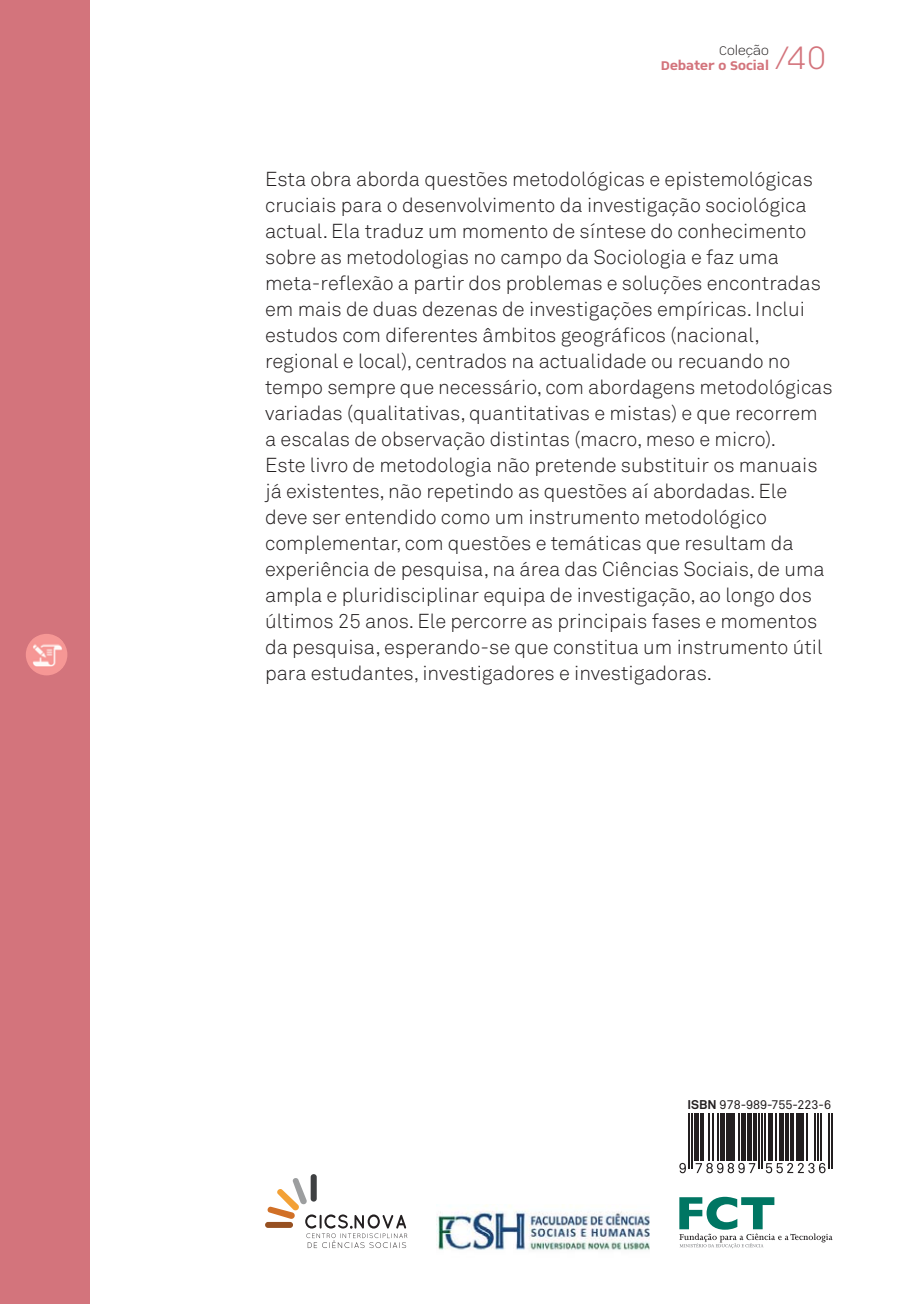
<style>
.page{position:relative;width:908px;height:1304px;background:#fff}
.page>*{position:absolute;margin:0;border:0;box-sizing:border-box;transform-origin:0 0}
.t1{font:300 36px "CP Company";color:#d3747c}
.t2{font:20px/26px "Akkurat Light Pro";color:#231f20}
.t3{font:700 14px "CP Company";color:#d3747c}
.t4{font:300 14px "CP Company";color:#231f20}
.t5{font:12.6px "Akkurat Pro";color:#231f20}
.s1{font-weight:700}
</style>
<div class="page">
<div style="left:0;top:0;width:89px;height:1304px;background:#d3747c"></div>
<svg style="left:265px;top:1174px;width:142px;height:74px"></svg>
<img style="left:436px;top:1205px;width:213px;height:45px">
<svg style="left:679px;top:1197px;width:153px;height:51px"></svg>
<div style="left:26px;top:634px;width:41px;height:41px;background:#f69795;border-radius:50%"></div>
<img style="left:32px;top:637px;width:30px;height:30px">
<svg style="left:679px;top:1163px;width:6px;height:10px"></svg>
<hr style="left:687px;top:1113px;width:2px;height:55px;background:#231f20">
<hr style="left:690px;top:1113px;width:2px;height:55px;background:#231f20">
<div style="left:693px;top:1113px;width:5px;height:48px;background:#231f20"></div>
<hr style="left:700px;top:1113px;width:3px;height:48px;background:#231f20">
<hr style="left:707px;top:1113px;width:2px;height:48px;background:#231f20">
<hr style="left:712px;top:1113px;width:1px;height:48px;background:#231f20">
<hr style="left:716px;top:1113px;width:2px;height:48px;background:#231f20">
<div style="left:719px;top:1113px;width:5px;height:48px;background:#231f20"></div>
<hr style="left:725px;top:1113px;width:3px;height:48px;background:#231f20">
<hr style="left:730px;top:1113px;width:4px;height:48px;background:#231f20">
<hr style="left:738px;top:1113px;width:1px;height:48px;background:#231f20">
<hr style="left:741px;top:1113px;width:4px;height:48px;background:#231f20">
<hr style="left:747px;top:1113px;width:4px;height:48px;background:#231f20">
<hr style="left:753px;top:1113px;width:3px;height:48px;background:#231f20">
<svg style="left:695px;top:1163px;width:60px;height:10px"></svg>
<hr style="left:757px;top:1113px;width:2px;height:55px;background:#231f20">
<hr style="left:760px;top:1113px;width:2px;height:55px;background:#231f20">
<hr style="left:763px;top:1113px;width:2px;height:48px;background:#231f20">
<hr style="left:768px;top:1113px;width:4px;height:48px;background:#231f20">
<hr style="left:774px;top:1113px;width:2px;height:48px;background:#231f20">
<hr style="left:779px;top:1113px;width:4px;height:48px;background:#231f20">
<hr style="left:785px;top:1113px;width:3px;height:48px;background:#231f20">
<hr style="left:789px;top:1113px;width:3px;height:48px;background:#231f20">
<hr style="left:795px;top:1113px;width:3px;height:48px;background:#231f20">
<hr style="left:800px;top:1113px;width:3px;height:48px;background:#231f20">
<hr style="left:806px;top:1113px;width:1px;height:48px;background:#231f20">
<hr style="left:814px;top:1113px;width:1px;height:48px;background:#231f20">
<hr style="left:817px;top:1113px;width:1px;height:48px;background:#231f20">
<hr style="left:820px;top:1113px;width:1px;height:48px;background:#231f20">
<svg style="left:765px;top:1163px;width:60px;height:10px"></svg>
<hr style="left:827px;top:1113px;width:2px;height:55px;background:#231f20">
<hr style="left:830px;top:1113px;width:2px;height:55px;background:#231f20">
<p class="t4" style="left:718px;top:42px;width:51px">Coleção</p>
<p class="t3" style="left:660px;top:61px;width:109px">Debater o Social</p>
<h1 class="t1" style="left:774px;top:36px;width:54px">/40</h1>
<p class="t2" style="left:265px;top:169px;width:569px">Esta obra aborda questões metodológicas e epistemológicas cruciais para o desenvolvimento da investigação sociológica actual. Ela traduz um momento de síntese do conhecimento sobre as metodologias no campo da Sociologia e faz uma meta-reflexão a partir dos problemas e soluções encontradas em mais de duas dezenas de investigações empíricas. Inclui estudos com diferentes âmbitos geográficos (nacional, regional e local), centrados na actualidade ou recuando no tempo sempre que necessário, com abordagens metodológicas variadas (qualitativas, quantitativas e mistas) e que recorrem a escalas de observação distintas (macro, meso e micro).<br>Este livro de metodologia não pretende substituir os manuais já existentes, não repetindo as questões aí abordadas. Ele deve ser entendido como um instrumento metodológico complementar, com questões e temáticas que resultam da experiência de pesquisa, na área das Ciências Sociais, de uma ampla e pluridisciplinar equipa de investigação, ao longo dos últimos 25 anos. Ele percorre as principais fases e momentos da pesquisa, esperando-se que constitua um instrumento útil para estudantes, investigadores e investigadoras.</p>
<p class="t5" style="left:687px;top:1097px;width:145px"><span class="s1">ISBN</span> 978-989-755-223-6</p>
</div>
